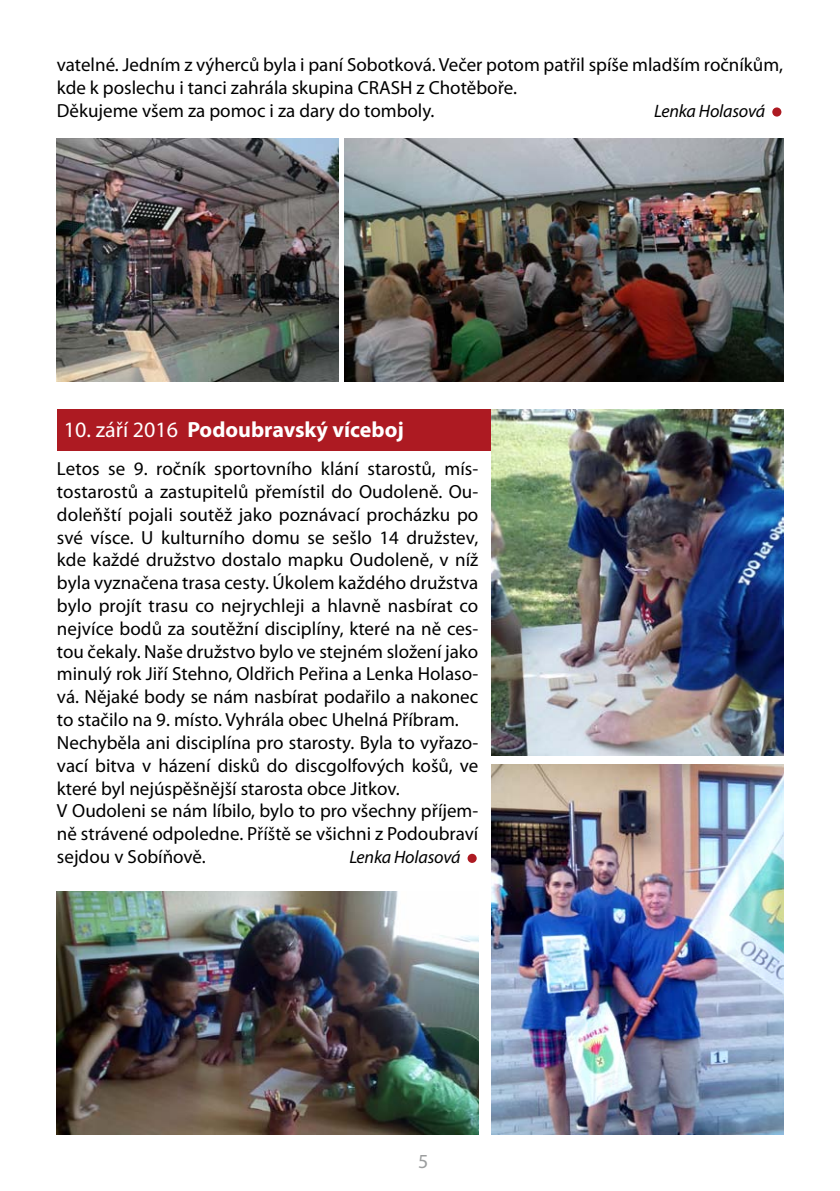
<style>
.page{position:relative;width:840px;height:1191px;background:#fff}
.page>*{position:absolute;margin:0;border:0;box-sizing:border-box;transform-origin:0 0}
.t1{font:700 22px "Myriad Pro";color:#fff}
.t2{font:20px "Myriad Pro";color:#9c9e9f}
.t3{font:19px/22.8px "Myriad Pro";color:#000}
.t4{font:italic 18px "Myriad Pro";letter-spacing:-.01em;color:#000}
.s1{font-weight:400}
</style>
<div class="page">
<img style="left:57px;top:139px;width:281px;height:243px">
<svg style="left:771px;top:107px;width:10px;height:10px"></svg>
<img style="left:344px;top:139px;width:438px;height:243px">
<svg style="left:467px;top:853px;width:9px;height:10px"></svg>
<div style="left:57px;top:410px;width:726px;height:41px;background:#ad1a22"></div>
<img style="left:57px;top:891px;width:421px;height:243px">
<img style="left:491px;top:764px;width:291px;height:370px">
<img style="left:491px;top:410px;width:292px;height:345px">
<p class="t3" style="left:57px;top:53px;width:727px">vatelné. Jedním z výherců byla i paní Sobotková. Večer potom patřil spíše mladším ročníkům, kde k poslechu i tanci zahrála skupina CRASH z Chotěboře.<br>Děkujeme všem za pomoc i za dary do tomboly.</p>
<p class="t4" style="left:653px;top:99px;width:113px">Lenka Holasová</p>
<p class="t1" style="left:64px;top:415px;width:341px"><span class="s1">10. září 2016</span> Podoubravský víceboj</p>
<p class="t3" style="left:57px;top:457px;width:423px">Letos se 9. ročník sportovního klání starostů, mís&shy;tostarostů a zastupitelů přemístil do Oudoleně. Ou&shy;doleňští pojali soutěž jako poznávací procházku po své vísce. U kulturního domu se sešlo 14 družstev, kde každé družstvo dostalo mapku Oudoleně, v níž byla vyznačena trasa cesty. Úkolem každého družstva bylo projít trasu co nejrychleji a hlavně nasbírat co nejvíce bodů za soutěžní disciplíny, které na ně ces&shy;tou čekaly. Naše družstvo bylo ve stejném složení jako minulý rok Jiří Stehno, Oldřich Peřina a Lenka Holaso&shy;vá. Nějaké body se nám nasbírat podařilo a nakonec to stačilo na 9. místo. Vyhrála obec Uhelná Příbram.<br>Nechyběla ani disciplína pro starosty. Byla to vyřazo&shy;vací bitva v házení disků do discgolfových košů, ve které byl nejúspěšnější starosta obce Jitkov.<br>V Oudoleni se nám líbilo, bylo to pro všechny příjem&shy;ně strávené odpoledne. Příště se všichni z Podoubraví sejdou v Sobíňově.</p>
<p class="t4" style="left:349px;top:845px;width:113px">Lenka Holasová</p>
<p class="t2" style="left:418px;top:1148px;width:12px">5</p>
</div>
